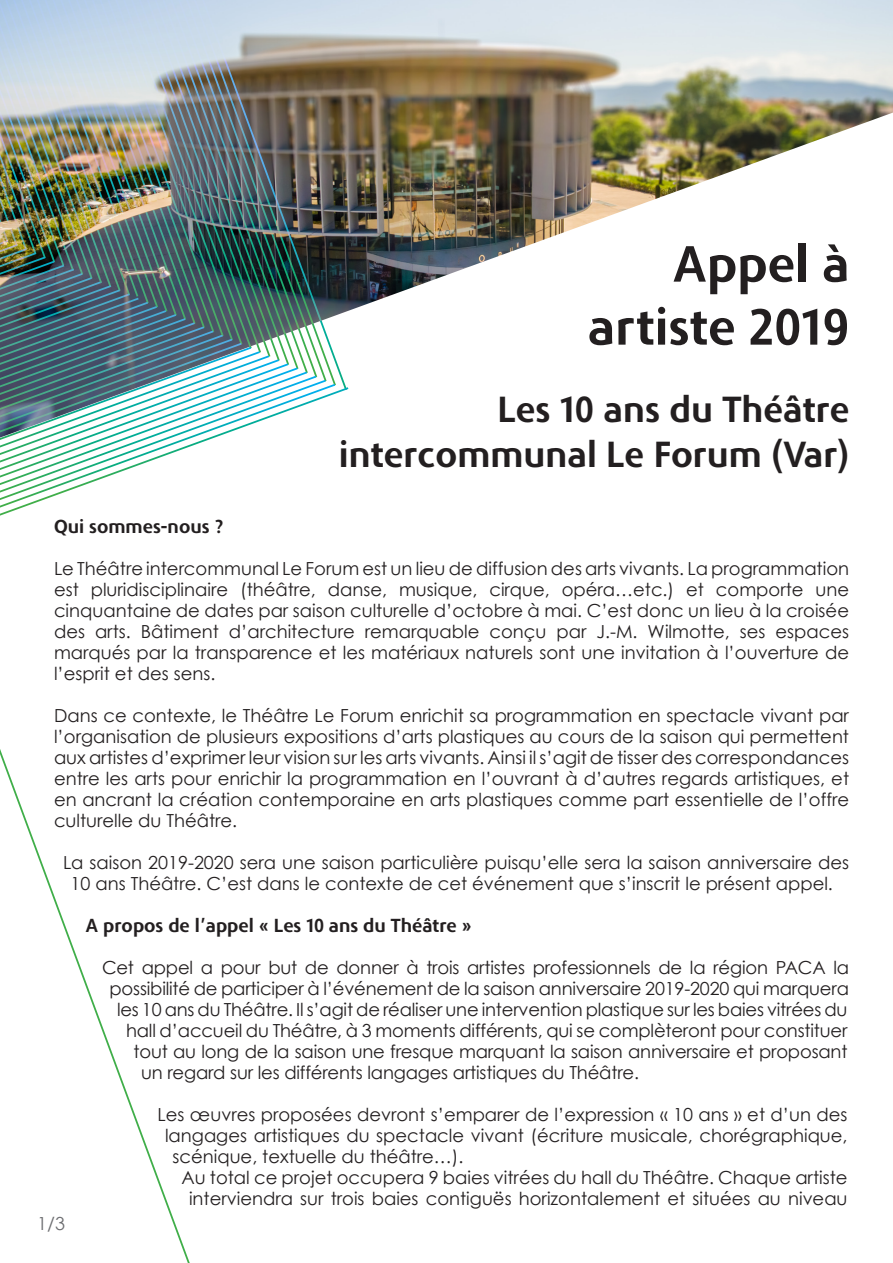
<style>
.page{position:relative;width:893px;height:1263px;background:#fff}
.page>*{position:absolute;margin:0;border:0;box-sizing:border-box;transform-origin:0 0}
.t1{font:700 52.5px "Phoenica STD";color:#231f20}
.t2{font:700 37.5px "Phoenica STD";color:#231f20}
.t3{font:700 19.5px "Phoenica STD";color:#231f20}
.t4{font:18px/21px "Century Gothic";color:#231f20;text-align:justify}
.t5{font:18px "Century Gothic";color:#6c6d70}
</style>
<div class="page">
<img style="left:348px;top:0;width:545px;height:311px">
<svg style="left:0;top:749px;width:190px;height:514px"></svg>
<svg style="left:337px;top:0;width:11px;height:386px"></svg>
<svg style="left:328px;top:0;width:9px;height:382px;background:#75776f"></svg>
<svg style="left:319px;top:0;width:9px;height:378px;background:#7c7e79"></svg>
<img style="left:262px;top:0;width:57px;height:374px">
<svg style="left:262px;top:386px;width:87px;height:35px"></svg>
<img style="left:0;top:0;width:262px;height:516px">
<p class="t1" style="left:672px;top:236px;width:179px">Appel à</p>
<p class="t1" style="left:588px;top:299px;width:263px">artiste 2019</p>
<p class="t2" style="left:497px;top:390px;width:354px">Les 10 ans du Théâtre</p>
<p class="t2" style="left:339px;top:435px;width:512px">intercommunal Le Forum (Var)</p>
<p class="t3" style="left:54px;top:516px;width:171px">Qui sommes-nous ?</p>
<p class="t4" style="left:54px;top:558px;width:797px">Le Théâtre intercommunal Le Forum est un lieu de diffusion des arts vivants. La programmation est pluridisciplinaire (théâtre, danse, musique, cirque, opéra…etc.) et comporte une cinquantaine de dates par saison culturelle d’octobre à mai. C’est donc un lieu à la croisée des arts. Bâtiment d’architecture remarquable conçu par J.-M. Wilmotte, ses espaces marqués par la transparence et les matériaux naturels sont une invitation à l’ouverture de l’esprit et des sens.</p>
<p class="t4" style="left:54px;top:705px;width:797px">Dans ce contexte, le Théâtre Le Forum enrichit sa programmation en spectacle vivant par l’organisation de plusieurs expositions d’arts plastiques au cours de la saison qui permettent aux artistes d’exprimer leur vision sur les arts vivants. Ainsi il s’agit de tisser des correspondances entre les arts pour enrichir la programmation en l’ouvrant à d’autres regards artistiques, et en ancrant la création contemporaine en arts plastiques comme part essentielle de l’offre culturelle du Théâtre.</p>
<p class="t4" style="left:63px;top:852px;width:787px;text-align:center">La saison 2019-2020 sera une saison particulière puisqu’elle sera la saison anniversaire des<br>10 ans Théâtre. C’est dans le contexte de cet événement que s’inscrit le présent appel.</p>
<p class="t3" style="left:86px;top:915px;width:388px">A propos de l’appel « Les 10 ans du Théâtre »</p>
<p class="t4" style="left:102px;top:957px;width:749px">Cet appel a pour but de donner à trois artistes professionnels de la région PACA la</p>
<p class="t4" style="left:110px;top:978px;width:741px">possibilité de participer à l’événement de la saison anniversaire 2019-2020 qui marquera</p>
<p class="t4" style="left:117px;top:999px;width:732px">les 10 ans du Théâtre. Il s’agit de réaliser une intervention plastique sur les baies vitrées du</p>
<p class="t4" style="left:126px;top:1020px;width:723px">hall d’accueil du Théâtre, à 3 moments différents, qui se complèteront pour constituer</p>
<p class="t4" style="left:134px;top:1041px;width:715px">tout au long de la saison une fresque marquant la saison anniversaire et proposant</p>
<p class="t4" style="left:141px;top:1062px;width:499px">un regard sur les différents langages artistiques du Théâtre.</p>
<p class="t4" style="left:158px;top:1104px;width:692px">Les œuvres proposées devront s’emparer de l’expression « 10 ans » et d’un des</p>
<p class="t4" style="left:165px;top:1125px;width:684px">langages artistiques du spectacle vivant (écriture musicale, chorégraphique,</p>
<p class="t4" style="left:172px;top:1146px;width:292px">scénique, textuelle du théâtre…).</p>
<p class="t4" style="left:182px;top:1167px;width:668px;text-align:center">Au total ce projet occupera 9 baies vitrées du hall du Théâtre. Chaque artiste interviendra sur trois baies contiguës horizontalement et situées au niveau</p>
<p class="t5" style="left:37px;top:1212px;width:29px">1/3</p>
</div>
